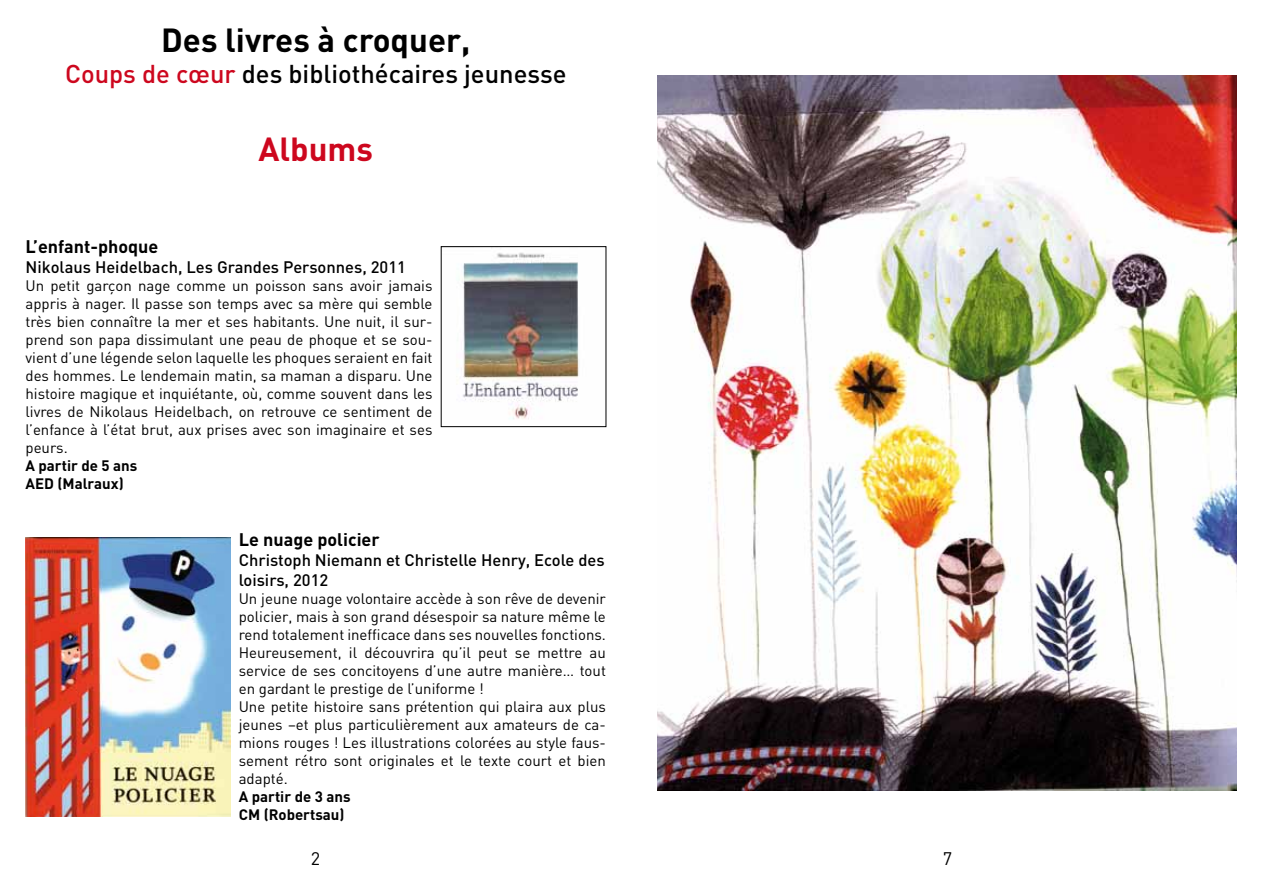
<style>
.page{position:relative;width:1263px;height:893px;background:#fff}
.page>*{position:absolute;margin:0;border:0;box-sizing:border-box;transform-origin:0 0}
.t1{font:700 33px "DIN";color:#000}
.t2{font:700 33px "DIN";color:#cd071e}
.t3{font:500 25.5px "DIN";color:#000}
.t4{font:700 18px "DIN";color:#000}
.t5{font:18px "DIN";color:#000}
.t6{font:500 16.5px/19.8px "DIN";color:#000}
.t7{font:15px/18px "DIN";color:#000;text-align:justify}
.t8{font:700 15px/18px "DIN";color:#000}
.s1{color:#cd071e}
</style>
<div class="page">
<img style="left:26px;top:538px;width:204px;height:278px">
<img style="left:457px;top:252px;width:122px;height:167px">
<div style="left:441px;top:246px;width:165px;height:181px;border:1px solid #000"></div>
<img style="left:658px;top:75px;width:579px;height:715px">
<h1 class="t1" style="left:161px;top:18px;width:311px">Des livres à croquer,</h1>
<h2 class="t3" style="left:65px;top:57px;width:503px"><span class="s1">Coups de cœur</span> des bibliothécaires jeunesse</h2>
<h1 class="t2" style="left:258px;top:127px;width:116px">Albums</h1>
<p class="t4" style="left:26px;top:234px;width:134px">L’enfant-phoque</p>
<p class="t6" style="left:26px;top:256px;width:382px">Nikolaus Heidelbach, Les Grandes Personnes, 2011</p>
<p class="t7" style="left:26px;top:276px;width:408px">Un petit garçon nage comme un poisson sans avoir jamais appris à nager. Il passe son temps avec sa mère qui semble très bien connaître la mer et ses habitants. Une nuit, il sur&shy;prend son papa dissimulant une peau de phoque et se sou&shy;vient d’une légende selon laquelle les phoques seraient en fait des hommes. Le lendemain matin, sa maman a disparu. Une histoire magique et inquiétante, où, comme souvent dans les livres de Nikolaus Heidelbach, on retrouve ce sentiment de l’enfance à l’état brut, aux prises avec son imaginaire et ses peurs.</p>
<p class="t8" style="left:26px;top:456px;width:113px">A partir de 5 ans<br>AED (Malraux)</p>
<p class="t4" style="left:239px;top:528px;width:142px">Le nuage policier</p>
<p class="t6" style="left:239px;top:549px;width:367px">Christoph Niemann et Christelle Henry, Ecole des loisirs, 2012</p>
<p class="t7" style="left:239px;top:590px;width:369px;text-align:left">Un jeune nuage volontaire accède à son rêve de devenir policier, mais à son grand désespoir sa nature même le rend totalement inefficace dans ses nouvelles fonctions.<br>Heureusement, il découvrira qu’il peut se mettre au service de ses concitoyens d’une autre manière… tout en gardant le prestige de l’uniforme !<br>Une petite histoire sans prétention qui plaira aux plus jeunes –et plus particulièrement aux amateurs de ca&shy;mions rouges ! Les illustrations colorées au style faus&shy;sement rétro sont originales et le texte court et bien adapté.</p>
<p class="t8" style="left:239px;top:787px;width:113px">A partir de 3 ans<br>CM (Robertsau)</p>
<p class="t5" style="left:311px;top:848px;width:11px">2</p>
<p class="t5" style="left:943px;top:848px;width:11px">7</p>
</div>
